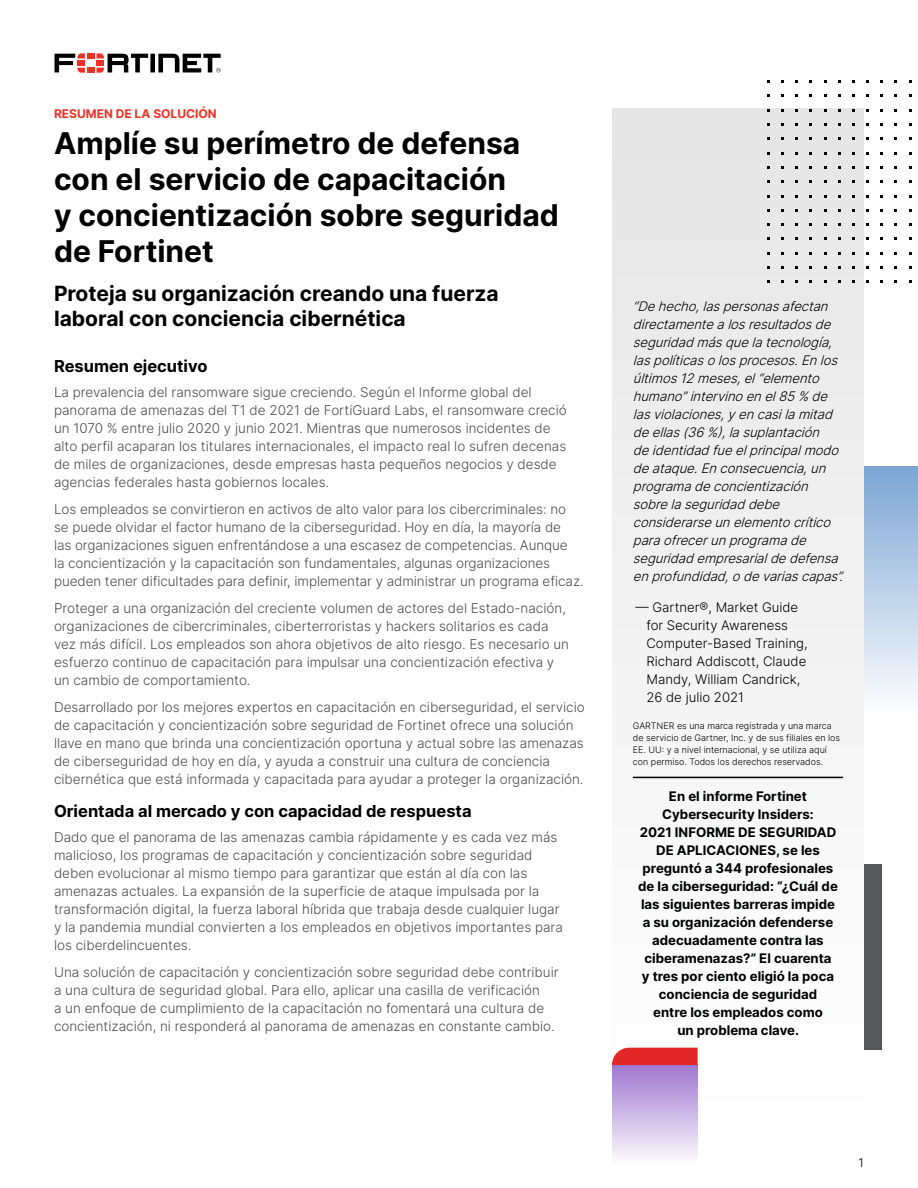
<style>
.page{position:relative;width:918px;height:1188px;background:#fff}
.page>*{position:absolute;margin:0;border:0;box-sizing:border-box;transform-origin:0 0}
.Main_Title{font:700 30px/36px "Inter";color:#000}
.Main_Subtitle{font:700 21px/25.5px "Inter";color:#000}
.Body_Copy_SUBHEAD__B{font:700 16.5px "Inter";color:#000}
.Body_Copy{font:300 13.5px/18px "Inter";color:#4d4d4f}
.INSET_QUOTE{font:italic 300 13.2px/18px "Inter";color:#000}
.Body_Copy-2{font:700 13.2px/18px "Inter";color:#000101;text-align:center}
.INSET_QUOTE_-_NAME{font:300 13.2px/18px "Inter";color:#000}
.Page_Header{font:700 12px "Inter";color:#ee3124}
.t1{font:300 12px "Inter";color:#000}
.Body_Copy-3{font:300 9px/12px "Inter";color:#000101}
</style>
<div class="page">
<svg style="left:55px;top:53px;width:166px;height:20px"></svg>
<div style="left:612px;top:108px;width:252px;height:1006px;background:#f2f2f2"></div>
<hr style="left:633px;top:777px;width:210px;height:1px;background:#000">
<div style="left:612px;top:1065px;width:86px;height:99px;background:linear-gradient(to bottom,#a078d0,#fdfcfe)"></div>
<div style="left:864px;top:864px;width:17px;height:185px;background:#58595b"></div>
<div style="left:864px;top:467px;width:54px;height:248px;background:linear-gradient(to bottom,#7ca6d3,#fdfdfe)"></div>
<svg style="left:612px;top:1048px;width:86px;height:17px"></svg>
<p class="Page_Header" style="left:54px;top:105px;width:164px">RESUMEN DE LA SOLUCIÓN</p>
<p class="Main_Title" style="left:54px;top:125px;width:506px">Amplíe su perímetro de defensa con el servicio de capacitación<br>y concientización sobre seguridad de Fortinet</p>
<p class="Main_Subtitle" style="left:54px;top:280px;width:446px">Proteja su organización creando una fuerza laboral con conciencia cibernética</p>
<p class="Body_Copy_SUBHEAD__B" style="left:54px;top:354px;width:155px">Resumen ejecutivo</p>
<p class="Body_Copy" style="left:54px;top:383px;width:514px">La prevalencia del ransomware sigue creciendo. Según el Informe global del panorama de amenazas del T1 de 2021 de FortiGuard Labs, el ransomware creció un 1070 % entre julio 2020 y junio 2021. Mientras que numerosos incidentes de alto perfil acaparan los titulares internacionales, el impacto real lo sufren decenas de miles de organizaciones, desde empresas hasta pequeños negocios y desde agencias federales hasta gobiernos locales.</p>
<p class="Body_Copy" style="left:54px;top:500px;width:531px">Los empleados se convirtieron en activos de alto valor para los cibercriminales: no se puede olvidar el factor humano de la ciberseguridad. Hoy en día, la mayoría de<br>las organizaciones siguen enfrentándose a una escasez de competencias. Aunque<br>la concientización y la capacitación son fundamentales, algunas organizaciones pueden tener dificultades para definir, implementar y administrar un programa eficaz.</p>
<p class="Body_Copy" style="left:54px;top:599px;width:517px">Proteger a una organización del creciente volumen de actores del Estado-nación, organizaciones de cibercriminales, ciberterroristas y hackers solitarios es cada vez más difícil. Los empleados son ahora objetivos de alto riesgo. Es necesario un esfuerzo continuo de capacitación para impulsar una concientización efectiva y un cambio de comportamiento.</p>
<p class="Body_Copy" style="left:54px;top:698px;width:532px">Desarrollado por los mejores expertos en capacitación en ciberseguridad, el servicio de capacitación y concientización sobre seguridad de Fortinet ofrece una solución llave en mano que brinda una concientización oportuna y actual sobre las amenazas de ciberseguridad de hoy en día, y ayuda a construir una cultura de conciencia cibernética que está informada y capacitada para ayudar a proteger la organización.</p>
<p class="Body_Copy_SUBHEAD__B" style="left:54px;top:799px;width:419px">Orientada al mercado y con capacidad de respuesta</p>
<p class="Body_Copy" style="left:54px;top:828px;width:510px">Dado que el panorama de las amenazas cambia rápidamente y es cada vez más malicioso, los programas de capacitación y concientización sobre seguridad deben evolucionar al mismo tiempo para garantizar que están al día con las amenazas actuales. La expansión de la superficie de ataque impulsada por la transformación digital, la fuerza laboral híbrida que trabaja desde cualquier lugar y la pandemia mundial convierten a los empleados en objetivos importantes para los ciberdelincuentes.</p>
<p class="Body_Copy" style="left:54px;top:963px;width:506px">Una solución de capacitación y concientización sobre seguridad debe contribuir a una cultura de seguridad global. Para ello, aplicar una casilla de verificación<br>a un enfoque de cumplimiento de la capacitación no fomentará una cultura de concientización, ni responderá al panorama de amenazas en constante cambio.</p>
<p class="INSET_QUOTE" style="left:633px;top:297px;width:216px">“Dehecho,laspersonasafectan directamentealosresultadosde seguridadmásquelatecnología, laspolíticasolosprocesos.Enlos últimos12meses,el“elemento humano”intervinoenel85 % de lasviolaciones,yencasilamitad deellas(36 %),lasuplantación deidentidadfueelprincipalmodo deataque.Enconsecuencia,un programadeconcientización sobrelaseguridaddebe considerarseunelementocrítico paraofrecerunprogramade seguridadempresarialdedefensa enprofundidad,odevariascapas”.</p>
<p class="INSET_QUOTE_-_NAME" style="left:646px;top:598px;width:163px;text-indent:-11px">— Gartner®, Market Guide for Security Awareness<br>Computer-Based Training,<br>Richard Addiscott, Claude<br>Mandy, William Candrick,<br>26 de julio 2021</p>
<p class="Body_Copy-3" style="left:633px;top:719px;width:209px">GARTNER es una marca registrada y una marca de servicio de Gartner, Inc. y de sus filiales en los EE. UU: y a nivel internacional, y se utiliza aquí con permiso. Todos los derechos reservados.</p>
<p class="Body_Copy-2" style="left:638px;top:787px;width:201px">En el informe Fortinet<br>Cybersecurity Insiders:<br>2021 INFORME DE SEGURIDAD<br>DE APLICACIONES, se les preguntó a 344 profesionales de la ciberseguridad: “¿Cuál de las siguientes barreras impide a su organización defenderse adecuadamente contra las ciberamenazas?” El cuarenta<br>y tres por ciento eligió la poca conciencia de seguridad<br>entre los empleados como<br>un problema clave.</p>
<p class="t1" style="left:859px;top:1154px;width:7px">1</p>
</div>
